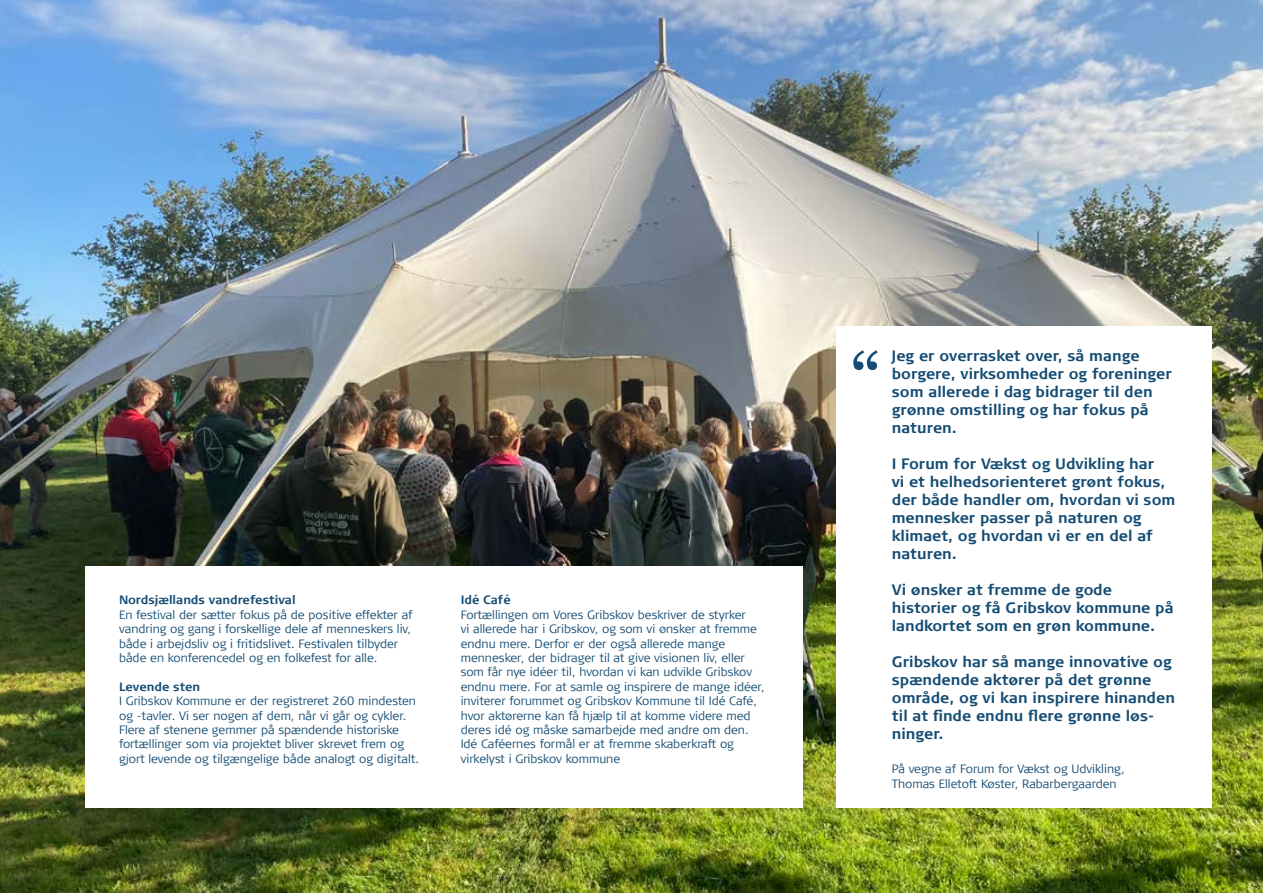
<style>
.page{position:relative;width:1263px;height:893px;background:#fff}
.page>*{position:absolute;margin:0;border:0;box-sizing:border-box;transform-origin:0 0}
.t1{font:75px "Georgia";color:#154c73}
.P_-_Brødtekst{font:700 15px/18px "Signa Normal";color:#154c73}
.Lille_tekst{font:300 12px/14.4px "Signa Column";color:#154c73}
.Lille_tekst_-_oversk{font:700 12px "Signa Normal";color:#154c73}
</style>
<div class="page">
<img style="left:0;top:0;width:1263px;height:893px">
<div style="left:85px;top:567px;width:717px;height:241px;background:#fff"></div>
<div style="left:837px;top:326px;width:375px;height:482px;background:#fff"></div>
<p class="Lille_tekst_-_oversk" style="left:119px;top:593px;width:178px">Nordsjællands vandrefestival</p>
<p class="Lille_tekst" style="left:119px;top:607px;width:295px">En festival der sætter fokus på de positive effekter af vandring og gang i forskellige dele af menneskers liv, både i arbejdsliv og i fritidslivet. Festivalen tilbyder både en konferencedel og en folkefest for alle.</p>
<p class="Lille_tekst_-_oversk" style="left:119px;top:680px;width:83px">Levende sten</p>
<p class="Lille_tekst" style="left:119px;top:694px;width:302px">I Gribskov Kommune er der registreret 260 mindesten og -tavler. Vi ser nogen af dem, når vi går og cykler.<br>Flere af stenene gemmer på spændende historiske fortællinger som via projektet bliver skrevet frem og gjort levende og tilgængelige både analogt og digitalt.</p>
<p class="Lille_tekst_-_oversk" style="left:461px;top:593px;width:52px">Idé Café</p>
<p class="Lille_tekst" style="left:461px;top:607px;width:306px">Fortællingen om Vores Gribskov beskriver de styrker<br>vi allerede har i Gribskov, og som vi ønsker at fremme endnu mere. Derfor er der også allerede mange mennesker, der bidrager til at give visionen liv, eller som får nye idéer til, hvordan vi kan udvikle Gribskov endnu mere. For at samle og inspirere de mange idéer, inviterer forummet og Gribskov Kommune til Idé Café, hvor aktørerne kan få hjælp til at komme videre med deres idé og måske samarbejde med andre om den.<br>Idé Caféernes formål er at fremme skaberkraft og virkelyst i Gribskov kommune</p>
<h1 class="t1" style="left:850px;top:335px;width:32px">“</h1>
<p class="P_-_Brødtekst" style="left:892px;top:347px;width:281px">Jeg er overrasket over, så mange borgere, virksomheder og foreninger som allerede i dag bidrager til den grønne omstilling og har fokus på naturen.</p>
<p class="P_-_Brødtekst" style="left:892px;top:455px;width:285px">I Forum for Vækst og Udvikling har<br>vi et helhedsorienteret grønt fokus, der både handler om, hvordan vi som mennesker passer på naturen og klimaet, og hvordan vi er en del af naturen.</p>
<p class="P_-_Brødtekst" style="left:892px;top:581px;width:283px">Vi ønsker at fremme de gode historier og få Gribskov kommune på landkortet som en grøn kommune.</p>
<p class="P_-_Brødtekst" style="left:892px;top:653px;width:285px">Gribskov har så mange innovative og spændende aktører på det grønne område, og vi kan inspirere hinanden til at finde endnu flere grønne løs&shy;ninger.</p>
<p class="Lille_tekst" style="left:892px;top:762px;width:235px">På vegne af Forum for Vækst og Udvikling,<br>Thomas Elletoft Køster, Rabarbergaarden</p>
</div>
